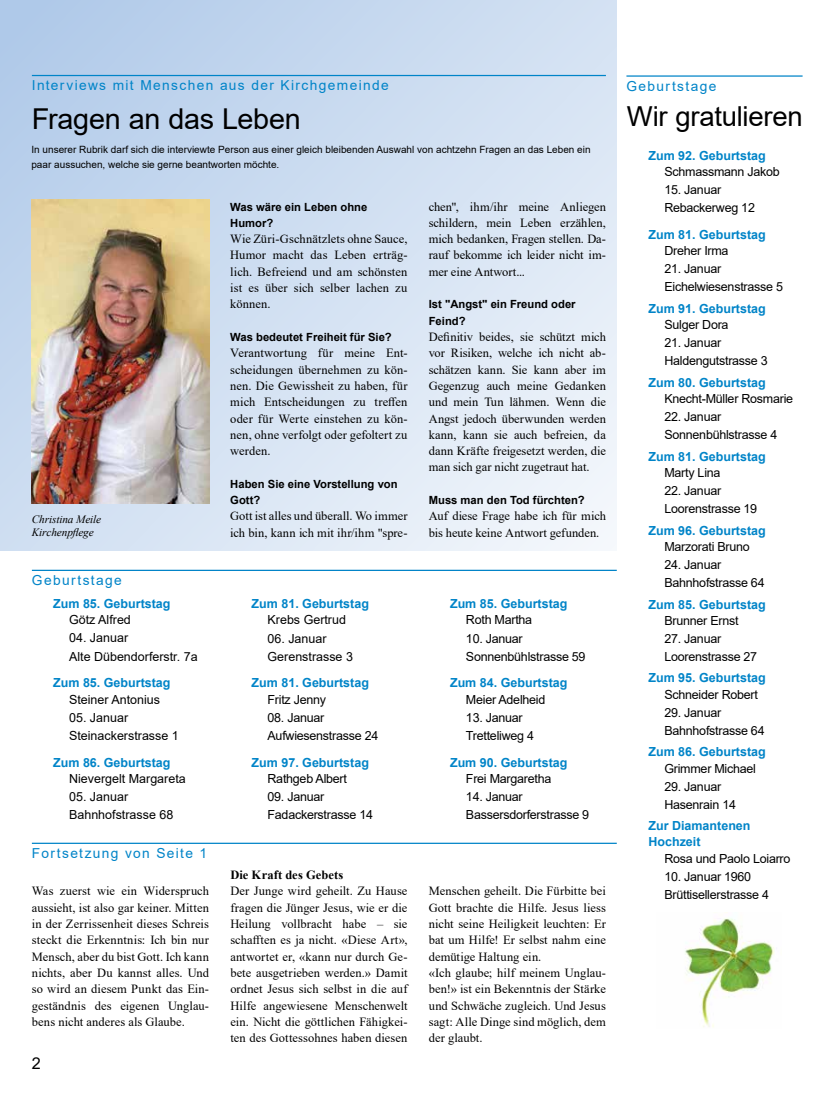
<style>
.page{position:relative;width:815px;height:1106px;background:#fff}
.page>*{position:absolute;margin:0;border:0;box-sizing:border-box;transform-origin:0 0}
.t1{font:28.75px "Arial";letter-spacing:-.01em;color:#000}
.t2{font:27.5px "Arial";letter-spacing:-.01em;color:#000}
.t3{font:16.25px "Arial";color:#000}
.t4{font:13.75px "Arial";letter-spacing:.1em;color:#0084c8}
.t5{font:12.5px/16.2px "Times New Roman";color:#000;text-align:justify}
.t6{font:12.5px/18px "Arial";letter-spacing:-.02em;color:#000}
.t7{font:700 12.5px/16.2px "Arial";color:#0084c8}
.t8{font:12.5px/18px "Arial";color:#000}
.t9{font:700 12.5px "Times New Roman";letter-spacing:.005em;color:#000}
.t10{font:700 11.25px/16.2px "Arial";color:#000}
.t11{font:italic 11.25px/13.1px "Times New Roman";letter-spacing:-.01em;color:#000}
.t12{font:10px/15px "Arial";color:#000}
</style>
<div class="page">
<hr style="left:32px;top:569px;width:585px;height:2px;background:#0084c8">
<svg style="left:0;top:0;width:617px;height:551px;background:#d2e0f2"></svg>
<img style="left:32px;top:199px;width:177px;height:304px">
<hr style="left:626px;top:75px;width:177px;height:2px;background:#0084c8">
<hr style="left:32px;top:842px;width:585px;height:2px;background:#0084c8">
<hr style="left:32px;top:75px;width:574px;height:1px;background:#0084c8">
<img style="left:685px;top:918px;width:90px;height:109px">
<p class="t4" style="left:32px;top:76px;width:358px">Interviews mit Menschen aus der Kirchgemeinde</p>
<h1 class="t1" style="left:32px;top:99px;width:270px">Fragen an das Leben</h1>
<p class="t12" style="left:31px;top:142px;width:561px">In unserer Rubrik darf sich die interviewte Person aus einer gleich bleibenden Auswahl von achtzehn Fragen an das Leben ein paar aussuchen, welche sie gerne beantworten möchte.</p>
<p class="t11" style="left:32px;top:512px;width:71px">Christina Meile<br>Kirchenpflege</p>
<p class="t4" style="left:32px;top:571px;width:91px">Geburtstage</p>
<p class="t7" style="left:53px;top:596px;width:119px">Zum 85. Geburtstag</p>
<p class="t8" style="left:69px;top:611px;width:63px">Götz Alfred</p>
<p class="t8" style="left:69px;top:629px;width:130px">04. Januar<br>Alte Dübendorferstr. 7a</p>
<p class="t7" style="left:53px;top:675px;width:119px">Zum 85. Geburtstag</p>
<p class="t8" style="left:69px;top:690px;width:93px">Steiner Antonius</p>
<p class="t8" style="left:69px;top:708px;width:111px">05. Januar<br>Steinackerstrasse 1</p>
<p class="t7" style="left:53px;top:754px;width:119px">Zum 86. Geburtstag</p>
<p class="t8" style="left:69px;top:769px;width:118px">Nievergelt Margareta</p>
<p class="t8" style="left:69px;top:787px;width:106px">05. Januar<br>Bahnhofstrasse 68</p>
<p class="t4" style="left:32px;top:843px;width:177px">Fortsetzung von Seite 1</p>
<p class="t5" style="left:32px;top:882px;width:179px">Was zuerst wie ein Widerspruch aussieht, ist also gar keiner. Mitten in der Zerrissenheit dieses Schreis steckt die Erkenntnis: Ich bin nur Mensch, aber du bist Gott. Ich kann nichts, aber Du kannst alles. Und so wird an diesem Punkt das Ein&shy;geständnis des eigenen Unglau&shy;bens nicht anderes als Glaube.</p>
<h3 class="t3" style="left:32px;top:1052px;width:11px">2</h3>
<p class="t10" style="left:230px;top:199px;width:139px">Was wäre ein Leben ohne<br>Humor?</p>
<p class="t5" style="left:230px;top:230px;width:179px">Wie Züri-Gschnätzlets ohne Sauce, Humor macht das Leben erträg&shy;lich. Befreiend und am schönsten ist es über sich selber lachen zu können.</p>
<p class="t10" style="left:230px;top:329px;width:163px">Was bedeutet Freiheit für Sie?</p>
<p class="t5" style="left:230px;top:344px;width:179px">Verantwortung für meine Ent&shy;scheidungen übernehmen zu kön&shy;nen. Die Gewissheit zu haben, für mich Entscheidungen zu treffen oder für Werte einstehen zu kön&shy;nen, ohne verfolgt oder gefoltert zu werden.</p>
<p class="t10" style="left:230px;top:476px;width:169px">Haben Sie eine Vorstellung von<br>Gott?</p>
<p class="t5" style="left:230px;top:507px;width:179px">Gott ist alles und überall. Wo immer ich bin, kann ich mit ihr/ihm "spre-</p>
<p class="t5" style="left:429px;top:198px;width:179px">chen", ihm/ihr meine Anliegen schildern, mein Leben erzählen, mich bedanken, Fragen stellen. Da&shy;rauf bekomme ich leider nicht im&shy;mer eine Antwort...</p>
<p class="t10" style="left:429px;top:296px;width:148px">Ist "Angst" ein Freund oder<br>Feind?</p>
<p class="t5" style="left:429px;top:328px;width:179px">Definitiv beides, sie schützt mich vor Risiken, welche ich nicht ab&shy;schätzen kann. Sie kann aber im Gegenzug auch meine Gedanken und mein Tun lähmen. Wenn die Angst jedoch überwunden werden kann, kann sie auch befreien, da dann Kräfte freigesetzt werden, die man sich gar nicht zugetraut hat.</p>
<p class="t10" style="left:429px;top:492px;width:158px">Muss man den Tod fürchten?</p>
<p class="t5" style="left:429px;top:507px;width:179px">Auf diese Frage habe ich für mich bis heute keine Antwort gefunden.</p>
<p class="t7" style="left:252px;top:596px;width:119px">Zum 81. Geburtstag</p>
<p class="t8" style="left:268px;top:611px;width:80px">Krebs Gertrud</p>
<p class="t8" style="left:268px;top:629px;width:87px">06. Januar<br>Gerenstrasse 3</p>
<p class="t7" style="left:252px;top:675px;width:119px">Zum 81. Geburtstag</p>
<p class="t6" style="left:268px;top:690px;width:60px">Fritz Jenny</p>
<p class="t6" style="left:268px;top:708px;width:112px">08. Januar<br>Aufwiesenstrasse 24</p>
<p class="t7" style="left:252px;top:754px;width:119px">Zum 97. Geburtstag</p>
<p class="t6" style="left:268px;top:769px;width:81px">Rathgeb Albert</p>
<p class="t6" style="left:268px;top:787px;width:107px">09. Januar<br>Fadackerstrasse 14</p>
<p class="t7" style="left:450px;top:596px;width:119px">Zum 85. Geburtstag</p>
<p class="t6" style="left:466px;top:611px;width:68px">Roth Martha</p>
<p class="t6" style="left:466px;top:629px;width:121px">10. Januar<br>Sonnenbühlstrasse 59</p>
<p class="t7" style="left:450px;top:675px;width:119px">Zum 84. Geburtstag</p>
<p class="t6" style="left:466px;top:690px;width:81px">Meier Adelheid</p>
<p class="t6" style="left:466px;top:708px;width:70px">13. Januar<br>Tretteliweg 4</p>
<p class="t7" style="left:450px;top:754px;width:119px">Zum 90. Geburtstag</p>
<p class="t6" style="left:466px;top:769px;width:87px">Frei Margaretha</p>
<p class="t6" style="left:466px;top:787px;width:125px">14. Januar<br>Bassersdorferstrasse 9</p>
<p class="t9" style="left:230px;top:866px;width:115px">Die Kraft des Gebets</p>
<p class="t5" style="left:230px;top:882px;width:179px">Der Junge wird geheilt. Zu Hause fragen die Jünger Jesus, wie er die Heilung vollbracht habe – sie schafften es ja nicht. «Diese Art», antwortet er, «kann nur durch Ge&shy;bete ausgetrieben werden.» Damit ordnet Jesus sich selbst in die auf Hilfe angewiesene Menschenwelt ein. Nicht die göttlichen Fähigkei&shy;ten des Gottessohnes haben diesen</p>
<p class="t5" style="left:429px;top:882px;width:179px;text-align:left">Menschen geheilt. Die Fürbitte bei<br>Gott brachte die Hilfe. Jesus liess nicht seine Heiligkeit leuchten: Er bat um Hilfe! Er selbst nahm eine demütige Haltung ein.<br>«Ich glaube; hilf meinem Unglau&shy;ben!» ist ein Bekenntnis der Stärke und Schwäche zugleich. Und Jesus sagt: Alle Dinge sind möglich, dem der glaubt.</p>
<p class="t4" style="left:626px;top:77px;width:91px">Geburtstage</p>
<h2 class="t2" style="left:627px;top:97px;width:177px">Wir gratulieren</h2>
<p class="t7" style="left:648px;top:147px;width:119px">Zum 92. Geburtstag</p>
<p class="t6" style="left:664px;top:163px;width:117px">Schmassmann Jakob</p>
<p class="t6" style="left:664px;top:181px;width:92px">15. Januar<br>Rebackerweg 12</p>
<p class="t7" style="left:648px;top:227px;width:119px">Zum 81. Geburtstag</p>
<p class="t6" style="left:664px;top:242px;width:66px">Dreher Irma</p>
<p class="t6" style="left:664px;top:260px;width:120px">21. Januar<br>Eichelwiesenstrasse 5</p>
<p class="t7" style="left:648px;top:300px;width:119px">Zum 91. Geburtstag</p>
<p class="t6" style="left:664px;top:316px;width:66px">Sulger Dora</p>
<p class="t6" style="left:664px;top:334px;width:105px">21. Januar<br>Haldengutstrasse 3</p>
<p class="t7" style="left:648px;top:374px;width:119px">Zum 80. Geburtstag</p>
<p class="t6" style="left:664px;top:389px;width:130px">Knecht-Müller Rosmarie</p>
<p class="t6" style="left:664px;top:407px;width:114px">22. Januar<br>Sonnenbühlstrasse 4</p>
<p class="t7" style="left:648px;top:448px;width:119px">Zum 81. Geburtstag</p>
<p class="t6" style="left:664px;top:463px;width:58px">Marty Lina</p>
<p class="t6" style="left:664px;top:481px;width:94px">22. Januar<br>Loorenstrasse 19</p>
<p class="t7" style="left:648px;top:522px;width:119px">Zum 96. Geburtstag</p>
<p class="t6" style="left:664px;top:537px;width:87px">Marzorati Bruno</p>
<p class="t6" style="left:664px;top:555px;width:102px">24. Januar<br>Bahnhofstrasse 64</p>
<p class="t7" style="left:648px;top:596px;width:119px">Zum 85. Geburtstag</p>
<p class="t6" style="left:664px;top:611px;width:76px">Brunner Ernst</p>
<p class="t6" style="left:664px;top:629px;width:94px">27. Januar<br>Loorenstrasse 27</p>
<p class="t7" style="left:648px;top:670px;width:119px">Zum 95. Geburtstag</p>
<p class="t6" style="left:664px;top:685px;width:95px">Schneider Robert</p>
<p class="t6" style="left:664px;top:703px;width:102px">29. Januar<br>Bahnhofstrasse 64</p>
<p class="t7" style="left:648px;top:744px;width:119px">Zum 86. Geburtstag</p>
<p class="t6" style="left:664px;top:759px;width:93px">Grimmer Michael</p>
<p class="t6" style="left:664px;top:777px;width:73px">29. Januar<br>Hasenrain 14</p>
<p class="t7" style="left:648px;top:817px;width:104px">Zur Diamantenen<br>Hochzeit</p>
<p class="t6" style="left:664px;top:849px;width:128px">Rosa und Paolo Loiarro</p>
<p class="t6" style="left:664px;top:867px;width:106px">10. Januar 1960<br>Brüttisellerstrasse 4</p>
</div>
